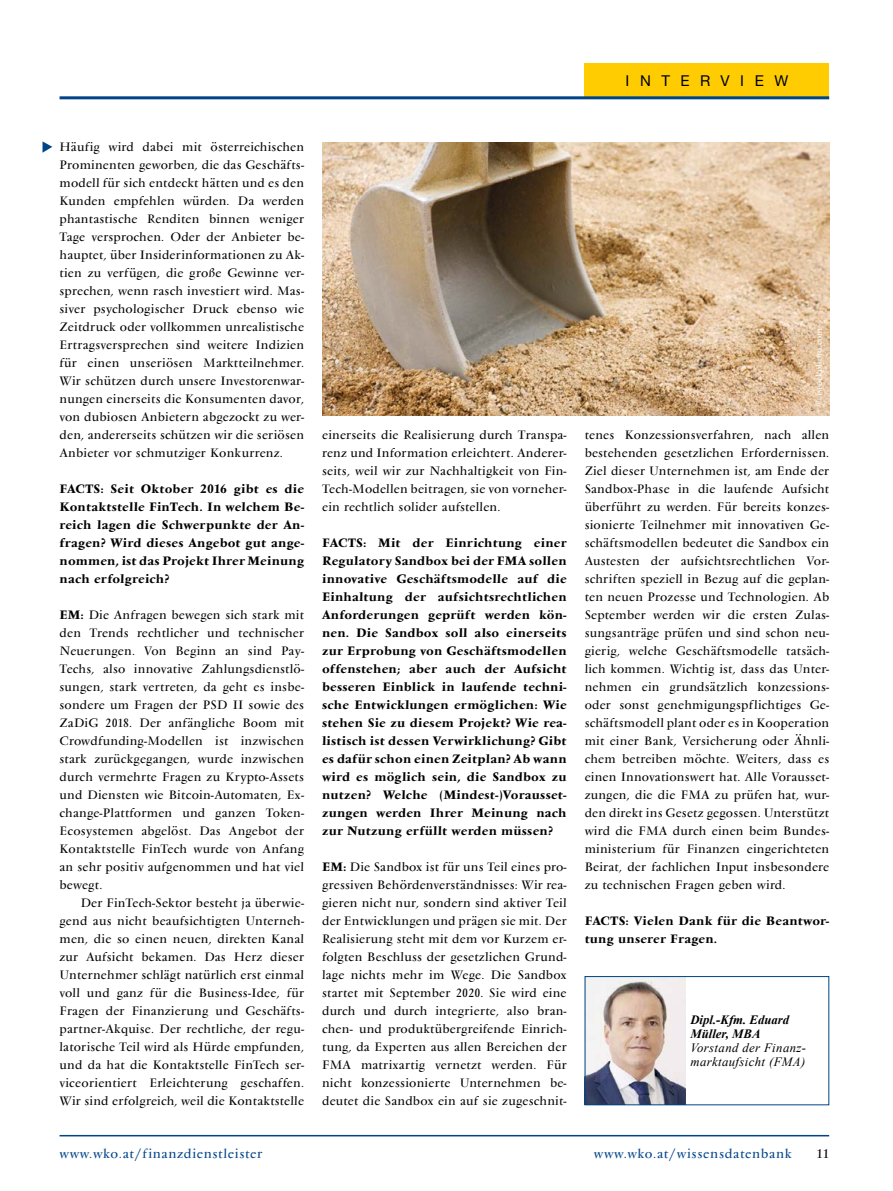
<style>
.page{position:relative;width:893px;height:1191px;background:#fff}
.page>*{position:absolute;margin:0;border:0;box-sizing:border-box;transform-origin:0 0}
.t1{font:15px "Helvetica Neue LT Std";letter-spacing:.7em;color:#000}
.t2{font:13.5px "Vendome";letter-spacing:.05em;color:#048}
.t3{font:13.5px "Vendome";color:#000}
.t4{font:12.75px/18px "Vendome";letter-spacing:.02em;color:#000;text-align:justify}
.t5{font:700 12.75px/18px "Vendome";letter-spacing:.02em;color:#000;text-align:justify}
.t6{font:italic 12.75px/14.2px "Times New Roman";letter-spacing:.03em;color:#000}
.t7{font:italic 700 12.75px/14.2px "Times New Roman";color:#000}
.t8{font:9px "Vendome";letter-spacing:.025em;color:#fff}
.s1{font-weight:700}
</style>
<div class="page">
<div style="left:585px;top:64px;width:244px;height:34px;background:#fecc00"></div>
<hr style="left:60px;top:1135px;width:769px;height:1px;background:#048">
<hr style="left:60px;top:96px;width:769px;height:3px;background:#048">
<svg style="left:43px;top:141px;width:9px;height:12px"></svg>
<img style="left:587px;top:978px;width:98px;height:125px">
<div style="left:585px;top:976px;width:244px;height:129px;border:1px solid #048"></div>
<img style="left:322px;top:143px;width:507px;height:272px">
<p class="t1" style="left:626px;top:72px;width:164px">INTERVIEW</p>
<p class="t4" style="left:60px;top:137px;width:246px">Häufig wird dabei mit österreichischen Prominenten geworben, die das Geschäfts&shy;modell für sich entdeckt hätten und es den Kunden empfehlen würden. Da werden phantastische Renditen binnen weniger Tage versprochen. Oder der Anbieter be&shy;hauptet, über Insiderinformationen zu Ak&shy;tien zu verfügen, die große Gewinne ver&shy;sprechen, wenn rasch investiert wird. Mas&shy;siver psychologischer Druck ebenso wie Zeitdruck oder vollkommen unrealistische Ertragsversprechen sind weitere Indizien für einen unseriösen Marktteilnehmer.<br>Wir schützen durch unsere Investorenwar&shy;nungen einerseits die Konsumenten davor, von dubiosen Anbietern abgezockt zu wer&shy;den, andererseits schützen wir die seriösen Anbieter vor schmutziger Konkurrenz.</p>
<p class="t5" style="left:60px;top:479px;width:246px">FACTS: Seit Oktober 2016 gibt es die Kontaktstelle FinTech. In welchem Be&shy;reich lagen die Schwerpunkte der An&shy;fragen? Wird dieses Angebot gut ange&shy;nommen, ist das Projekt Ihrer Meinung nach erfolgreich?</p>
<p class="t4" style="left:60px;top:606px;width:246px"><span class="s1">EM:</span> Die Anfragen bewegen sich stark mit den Trends rechtlicher und technischer Neuerungen. Von Beginn an sind Pay-Techs, also innovative Zahlungsdienstlö&shy;sungen, stark vertreten, da geht es insbe&shy;sondere um Fragen der PSD II sowie des ZaDiG 2018. Der anfängliche Boom mit Crowdfunding-Modellen ist inzwischen stark zurückgegangen, wurde inzwischen durch vermehrte Fragen zu Krypto-Assets und Diensten wie Bitcoin-Automaten, Ex&shy;change-Plattformen und ganzen Token-Ecosystemen abgelöst. Das Angebot der Kontaktstelle FinTech wurde von Anfang an sehr positiv aufgenommen und hat viel bewegt.</p>
<p class="t4" style="left:60px;top:894px;width:246px;text-indent:21px">Der FinTech-Sektor besteht ja überwie&shy;gend aus nicht beaufsichtigten Unterneh&shy;men, die so einen neuen, direkten Kanal zur Aufsicht bekamen. Das Herz dieser Unternehmer schlägt natürlich erst einmal voll und ganz für die Business-Idee, für Fragen der Finanzierung und Geschäfts&shy;partner-Akquise. Der rechtliche, der regu&shy;latorische Teil wird als Hürde empfunden, und da hat die Kontaktstelle FinTech ser&shy;viceorientiert Erleichterung geschaffen.<br>Wir sind erfolgreich, weil die Kontaktstelle</p>
<p class="t4" style="left:322px;top:426px;width:246px">einerseits die Realisierung durch Transpa&shy;renz und Information erleichtert. Anderer&shy;seits, weil wir zur Nachhaltigkeit von Fin-Tech-Modellen beitragen, sie von vorneher&shy;ein rechtlich solider aufstellen.</p>
<p class="t5" style="left:322px;top:534px;width:246px">FACTS: Mit der Einrichtung einer Regulatory Sandbox bei der FMA sollen innovative Geschäftsmodelle auf die Einhaltung der aufsichtsrechtlichen Anforderungen geprüft werden kön&shy;nen. Die Sandbox soll also einerseits zur Erprobung von Geschäftsmodellen offenstehen; aber auch der Aufsicht besseren Einblick in laufende techni&shy;sche Entwicklungen ermöglichen: Wie stehen Sie zu diesem Projekt? Wie rea&shy;listisch ist dessen Verwirklichung? Gibt es dafür schon einen Zeitplan? Ab wann wird es möglich sein, die Sandbox zu nutzen? Welche (Mindest-)Vorausset&shy;zungen werden Ihrer Meinung nach zur Nutzung erfüllt werden müssen?</p>
<p class="t4" style="left:322px;top:858px;width:246px"><span class="s1">EM:</span> Die Sandbox ist für uns Teil eines pro&shy;gressiven Behördenverständnisses: Wir rea&shy;gieren nicht nur, sondern sind aktiver Teil der Entwicklungen und prägen sie mit. Der Realisierung steht mit dem vor Kurzem er&shy;folgten Beschluss der gesetzlichen Grund&shy;lage nichts mehr im Wege. Die Sandbox startet mit September 2020. Sie wird eine durch und durch integrierte, also bran&shy;chen- und produktübergreifende Einrich&shy;tung, da Experten aus allen Bereichen der FMA matrixartig vernetzt werden. Für nicht konzessionierte Unternehmen be&shy;deutet die Sandbox ein auf sie zugeschnit-</p>
<p class="t8" style="left:814px;top:406px;width:80px;rotate:-90deg">© istockphoto.com</p>
<p class="t4" style="left:585px;top:426px;width:246px">tenes Konzessionsverfahren, nach allen bestehenden gesetzlichen Erfordernissen.<br>Ziel dieser Unternehmen ist, am Ende der Sandbox-Phase in die laufende Aufsicht überführt zu werden. Für bereits konzes&shy;sionierte Teilnehmer mit innovativen Ge&shy;schäftsmodellen bedeutet die Sandbox ein Austesten der aufsichtsrechtlichen Vor&shy;schriften speziell in Bezug auf die geplan&shy;ten neuen Prozesse und Technologien. Ab September werden wir die ersten Zulas&shy;sungsanträge prüfen und sind schon neu&shy;gierig, welche Geschäftsmodelle tatsäch&shy;lich kommen. Wichtig ist, dass das Unter&shy;nehmen ein grundsätzlich konzessions&shy;oder sonst genehmigungspflichtiges Ge&shy;schäftsmodell plant oder es in Kooperation mit einer Bank, Versicherung oder Ähnli&shy;chem betreiben möchte. Weiters, dass es einen Innovationswert hat. Alle Vorausset&shy;zungen, die die FMA zu prüfen hat, wur&shy;den direkt ins Gesetz gegossen. Unterstützt wird die FMA durch einen beim Bundes&shy;ministerium für Finanzen eingerichteten Beirat, der fachlichen Input insbesondere zu technischen Fragen geben wird.</p>
<p class="t5" style="left:585px;top:912px;width:246px">FACTS: Vielen Dank für die Beantwor&shy;tung unserer Fragen.</p>
<p class="t7" style="left:690px;top:1011px;width:100px">Dipl.-Kfm. Eduard<br>Müller, MBA</p>
<p class="t6" style="left:690px;top:1040px;width:117px">Vorstand der Finanz&shy;marktaufsicht (FMA)</p>
<p class="t2" style="left:60px;top:1146px;width:204px">www.wko.at/finanzdienstleister</p>
<p class="t2" style="left:594px;top:1146px;width:199px">www.wko.at/wissensdatenbank</p>
<p class="t3" style="left:817px;top:1146px;width:14px">11</p>
</div>
